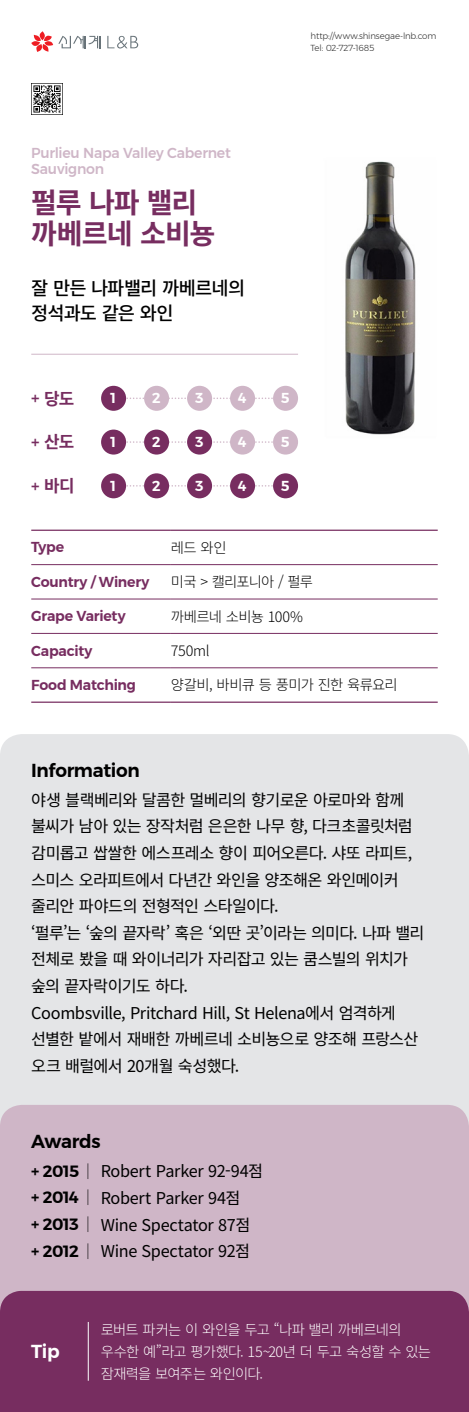
<style>
.page{position:relative;width:469px;height:1412px;background:#fff}
.page>*{position:absolute;margin:0;border:0;box-sizing:border-box;transform-origin:0 0}
.와인제목_45{font:700 28.12px/31.2px "Source Han Sans K";letter-spacing:-.04em;color:#772d60}
.와인소개_30{font:500 18.75px/25px "Source Han Sans K";letter-spacing:-.045em;color:#000}
.본문영문_30{font:600 18.75px "Montserrat";letter-spacing:-.02em;color:#000}
.본문영문_30-2{font:600 18.75px "Montserrat";color:#fff}
.본문_26{font:700 16.88px "Source Han Sans K";color:#772d60}
.본문_26-2{font:16.25px/26.6px "Source Han Sans K";letter-spacing:-.035em;color:#000}
.표__팁_23{font:300 14.38px/22.2px "Source Han Sans K";letter-spacing:-.05em;color:#fff}
.표_영문{font:600 14.38px "Montserrat";letter-spacing:-.015em;color:#772d60}
.표__팁_23-2{font:300 14.38px "Source Han Sans K";letter-spacing:-.045em;color:#000}
.와인영문_23{font:500 14.38px/15.6px "Montserrat";letter-spacing:-.015em;color:#cfb6c7}
.표_영문-2{font:600 14.38px "Montserrat";color:#fff}
.신세계_주소전화_14{font:300 8.75px "Montserrat";letter-spacing:-.015em;color:#333}
.s1{font-family:"Montserrat";font-weight:500}
.s2{font-family:"Montserrat";font-weight:600}
.s3{font-family:"Montserrat";font-weight:200}
</style>
<div class="page">
<img style="left:269px;top:161px;width:147px;height:294px">
<svg style="left:31px;top:31px;width:69px;height:21px"></svg>
<svg style="left:107px;top:36px;width:31px;height:12px"></svg>
<img style="left:31px;top:83px;width:31px;height:31px">
<svg style="left:126px;top:397px;width:147px;height:2px"></svg>
<div style="left:101px;top:386px;width:25px;height:25px;background:#772d60;border-radius:50%"></div>
<div style="left:144px;top:386px;width:25px;height:25px;background:#cfb6c7;border-radius:50%"></div>
<div style="left:187px;top:386px;width:25px;height:25px;background:#cfb6c7;border-radius:50%"></div>
<div style="left:230px;top:386px;width:25px;height:25px;background:#cfb6c7;border-radius:50%"></div>
<div style="left:273px;top:386px;width:25px;height:25px;background:#cfb6c7;border-radius:50%"></div>
<svg style="left:126px;top:441px;width:147px;height:2px"></svg>
<div style="left:101px;top:429px;width:25px;height:25px;background:#772d60;border-radius:50%"></div>
<div style="left:144px;top:429px;width:25px;height:25px;background:#772d60;border-radius:50%"></div>
<div style="left:187px;top:429px;width:25px;height:25px;background:#772d60;border-radius:50%"></div>
<div style="left:230px;top:429px;width:25px;height:25px;background:#cfb6c7;border-radius:50%"></div>
<div style="left:273px;top:429px;width:25px;height:25px;background:#cfb6c7;border-radius:50%"></div>
<svg style="left:126px;top:485px;width:147px;height:1px"></svg>
<div style="left:101px;top:473px;width:25px;height:25px;background:#772d60;border-radius:50%"></div>
<div style="left:144px;top:473px;width:25px;height:25px;background:#772d60;border-radius:50%"></div>
<div style="left:187px;top:473px;width:25px;height:25px;background:#772d60;border-radius:50%"></div>
<div style="left:230px;top:473px;width:25px;height:25px;background:#772d60;border-radius:50%"></div>
<div style="left:273px;top:473px;width:25px;height:25px;background:#772d60;border-radius:50%"></div>
<hr style="left:31px;top:354px;width:267px;height:1px;background:#cfb6c7">
<hr style="left:31px;top:564px;width:140px;height:1px;background:#772d60">
<hr style="left:171px;top:564px;width:267px;height:1px;background:#772d60">
<hr style="left:31px;top:599px;width:140px;height:1px;background:#772d60">
<hr style="left:171px;top:599px;width:267px;height:1px;background:#772d60">
<hr style="left:31px;top:633px;width:140px;height:1px;background:#772d60">
<hr style="left:171px;top:633px;width:267px;height:1px;background:#772d60">
<hr style="left:31px;top:667px;width:140px;height:1px;background:#772d60">
<hr style="left:171px;top:667px;width:267px;height:1px;background:#772d60">
<hr style="left:31px;top:529px;width:140px;height:2px;background:#772d60">
<hr style="left:171px;top:529px;width:267px;height:2px;background:#772d60">
<hr style="left:31px;top:701px;width:140px;height:2px;background:#772d60">
<hr style="left:171px;top:701px;width:267px;height:2px;background:#772d60">
<div style="left:0;top:734px;width:469px;height:370px;background:#e4e5e7;border-radius:22px"></div>
<div style="left:0;top:1290px;width:469px;height:121px;background:#772d60;border-radius:22px"></div>
<hr style="left:88px;top:1321px;width:1px;height:59px;background:#fff">
<div style="left:0;top:1104px;width:469px;height:186px;background:#cfb6c7;border-radius:22px"></div>
<p class="신세계_주소전화_14" style="left:310px;top:29px;width:127px">http://www.shinsegae-lnb.com</p>
<p class="신세계_주소전화_14" style="left:310px;top:41px;width:65px">Tel: 02-727-1685</p>
<p class="와인영문_23" style="left:31px;top:145px;width:201px">Purlieu Napa Valley Cabernet<br>Sauvignon</p>
<p class="와인제목_45" style="left:31px;top:188px;width:186px">펄루 나파 밸리 까베르네 소비뇽</p>
<p class="와인소개_30" style="left:31px;top:276px;width:215px">잘 만든 나파밸리 까베르네의 정석과도 같은 와인</p>
<p class="본문_26" style="left:31px;top:389px;width:45px"><span class="s1">+</span> 당도</p>
<p class="표_영문-2" style="left:110px;top:387px;width:7px">1</p>
<p class="표_영문-2" style="left:152px;top:387px;width:10px">2</p>
<p class="표_영문-2" style="left:195px;top:387px;width:10px">3</p>
<p class="표_영문-2" style="left:238px;top:387px;width:10px">4</p>
<p class="표_영문-2" style="left:281px;top:387px;width:10px">5</p>
<p class="본문_26" style="left:31px;top:433px;width:45px"><span class="s1">+</span> 산도</p>
<p class="표_영문-2" style="left:110px;top:430px;width:7px">1</p>
<p class="표_영문-2" style="left:152px;top:430px;width:10px">2</p>
<p class="표_영문-2" style="left:195px;top:430px;width:10px">3</p>
<p class="표_영문-2" style="left:238px;top:430px;width:10px">4</p>
<p class="표_영문-2" style="left:281px;top:430px;width:10px">5</p>
<p class="본문_26" style="left:31px;top:476px;width:45px"><span class="s1">+</span> 바디</p>
<p class="표_영문-2" style="left:110px;top:474px;width:7px">1</p>
<p class="표_영문-2" style="left:152px;top:474px;width:10px">2</p>
<p class="표_영문-2" style="left:195px;top:474px;width:10px">3</p>
<p class="표_영문-2" style="left:238px;top:474px;width:10px">4</p>
<p class="표_영문-2" style="left:281px;top:474px;width:10px">5</p>
<p class="표_영문" style="left:31px;top:536px;width:34px">Type</p>
<p class="표__팁_23-2" style="left:171px;top:539px;width:57px">레드 와인</p>
<p class="표_영문" style="left:31px;top:570px;width:120px">Country / Winery</p>
<p class="표__팁_23-2" style="left:171px;top:574px;width:144px">미국 &gt; 캘리포니아 / 펄루</p>
<p class="표_영문" style="left:31px;top:604px;width:96px">Grape Variety</p>
<p class="표__팁_23-2" style="left:171px;top:608px;width:134px">까베르네 소비뇽 100%</p>
<p class="표_영문" style="left:31px;top:639px;width:63px">Capacity</p>
<p class="표__팁_23-2" style="left:171px;top:642px;width:40px">750ml</p>
<p class="표_영문" style="left:31px;top:673px;width:106px">Food Matching</p>
<p class="표__팁_23-2" style="left:171px;top:677px;width:228px">양갈비, 바비큐 등 풍미가 진한 육류요리</p>
<p class="본문영문_30" style="left:31px;top:755px;width:110px">Information</p>
<p class="본문_26-2" style="left:31px;top:787px;width:383px">야생 블랙베리와 달콤한 멀베리의 향기로운 아로마와 함께 불씨가 남아 있는 장작처럼 은은한 나무 향, 다크초콜릿처럼 감미롭고 쌉쌀한 에스프레소 향이 피어오른다. 샤또 라피트, 스미스 오라피트에서 다년간 와인을 양조해온 와인메이커 줄리안 파야드의 전형적인 스타일이다.</p>
<p class="본문_26-2" style="left:31px;top:919px;width:394px">‘펄루’는 ‘숲의 끝자락’ 혹은 ‘외딴 곳’이라는 의미다. 나파 밸리 전체로 봤을 때 와이너리가 자리잡고 있는 쿰스빌의 위치가 숲의 끝자락이기도 하다.</p>
<p class="본문_26-2" style="left:31px;top:999px;width:389px">Coombsville, Pritchard Hill, St Helena에서 엄격하게 선별한 밭에서 재배한 까베르네 소비뇽으로 양조해 프랑스산 오크 배럴에서 20개월 숙성했다.</p>
<p class="본문영문_30" style="left:31px;top:1126px;width:71px">Awards</p>
<p class="본문_26-2" style="left:31px;top:1158px;width:233px"><span class="s2">+ 2015</span> <span class="s3">|</span> Robert Parker 92-94점</p>
<p class="본문_26-2" style="left:31px;top:1184px;width:211px"><span class="s2">+ 2014</span> <span class="s3">|</span> Robert Parker 94점</p>
<p class="본문_26-2" style="left:31px;top:1211px;width:221px"><span class="s2">+ 2013</span> <span class="s3">|</span> Wine Spectator 87점</p>
<p class="본문_26-2" style="left:31px;top:1238px;width:220px"><span class="s2">+ 2012</span> <span class="s3">|</span> Wine Spectator 92점</p>
<p class="본문영문_30-2" style="left:31px;top:1336px;width:30px">Tip</p>
<p class="표__팁_23" style="left:101px;top:1318px;width:332px">로버트 파커는 이 와인을 두고 “나파 밸리 까베르네의 우수한 예”라고 평가했다. 15~20년 더 두고 숙성할 수 있는 잠재력을 보여주는 와인이다.</p>
</div>
